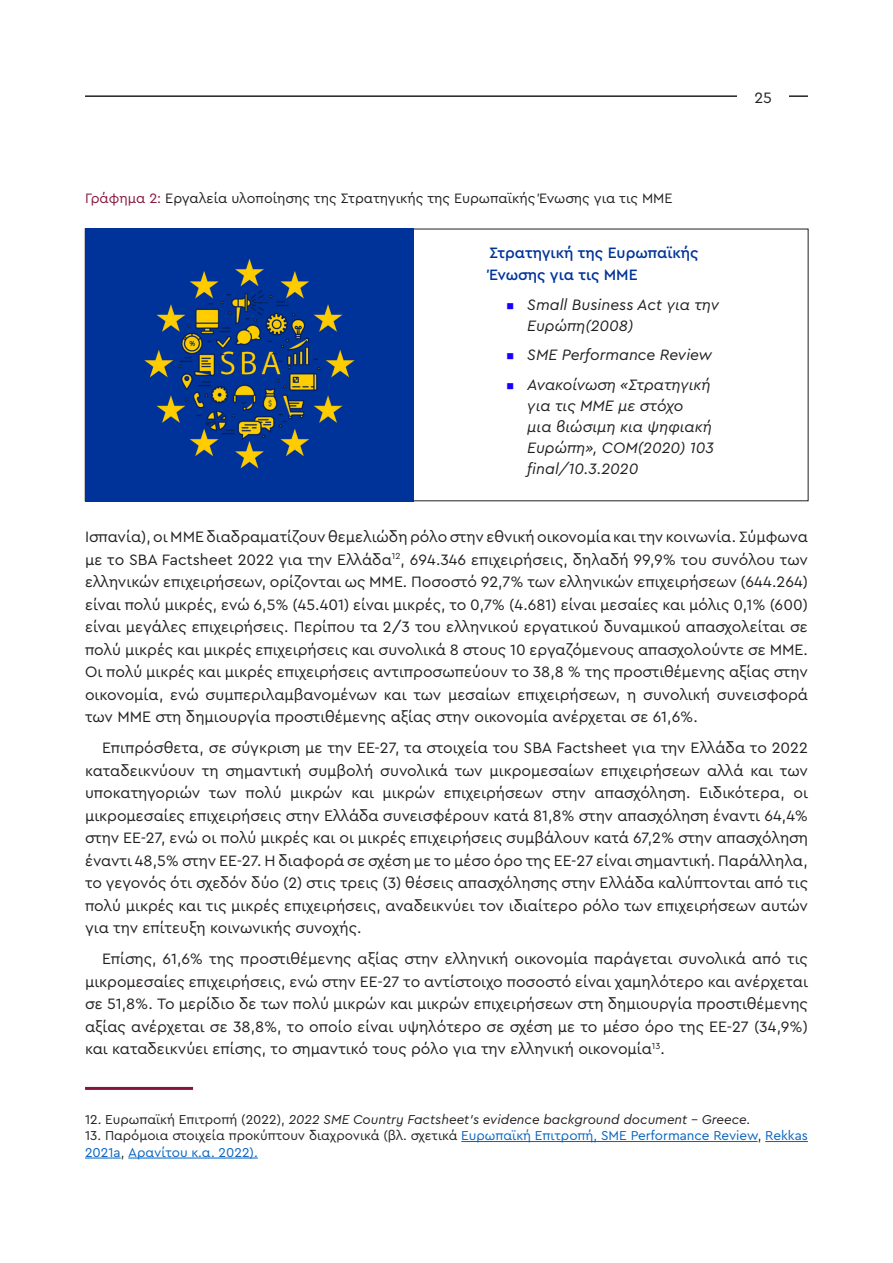
<style>
.page{position:relative;width:893px;height:1263px;background:#fff}
.page>*{position:absolute;margin:0;border:0;box-sizing:border-box;transform-origin:0 0}
.t1{font:15.75px/22.5px "Cera Pro";color:#231f20;text-align:justify}
.t2{font:italic 15.75px/21px "Cera Pro";color:#231f20}
.t3{font:500 15.75px/22.5px "Cera Pro";color:#039}
.t4{font:14.25px "Cera Pro";color:#231f20}
.t5{font:13.5px/16.5px "Cera Pro";color:#0563c1}
.t6{font:italic 13.5px "Cera Pro";color:#231f20}
.s1{color:#88153e}
.s2{font-style:normal;color:#1700ff}
.s3{font-style:normal}
.s4{color:#231f20}
</style>
<div class="page">
<hr style="left:85px;top:95px;width:723px;height:2px;background:#231f20">
<div style="left:738px;top:71px;width:51px;height:51px;background:#fff"></div>
<img style="left:85px;top:228px;width:329px;height:273px">
<hr style="left:85px;top:1087px;width:108px;height:3px;background:#88153e">
<hr style="left:461px;top:1141px;width:297px;height:1px;background:#0563c1">
<hr style="left:765px;top:1141px;width:43px;height:1px;background:#0563c1">
<hr style="left:85px;top:1157px;width:36px;height:1px;background:#0563c1">
<hr style="left:128px;top:1157px;width:130px;height:1px;background:#0563c1">
<p class="t4" style="left:85px;top:189px;width:589px"><span class="s1">Γράφημα 2:</span> Εργαλεία υλοποίησης της Στρατηγικής της Ευρωπαϊκής Ένωσης για τις ΜΜΕ</p>
<p class="t3" style="left:489px;top:241px;width:211px">Στρατηγική της Ευρωπαϊκής<br>Ένωσης για τις ΜΜΕ</p>
<p class="t2" style="left:527px;top:293px;width:194px;text-indent:-21px"><span class="s2">▪</span> Small Business Act για την<br>Ευρώπη(2008)</p>
<p class="t2" style="left:506px;top:344px;width:208px"><span class="s2">▪</span> SME Performance Review</p>
<p class="t2" style="left:527px;top:373px;width:188px;text-indent:-21px"><span class="s2">▪</span> Ανακοίνωση «Στρατηγική για τις ΜΜΕ με στόχο<br>μια βιώσιμη κια ψηφιακή<br>Ευρώπη», COM(2020) 103 final/10.3.2020</p>
<p class="t1" style="left:754px;top:85px;width:19px">25</p>
<p class="t1" style="left:85px;top:525px;width:724px">Ισπανία), οι ΜΜΕ διαδραματίζουν θεμελιώδη ρόλο στην εθνική οικονομία και την κοινωνία. Σύμφωνα με το SBA Factsheet 2022 για την Ελλάδα<sup>12</sup>, 694.346 επιχειρήσεις, δηλαδή 99,9% του συνόλου των ελληνικών επιχειρήσεων, ορίζονται ως ΜΜΕ. Ποσοστό 92,7% των ελληνικών επιχειρήσεων (644.264) είναι πολύ μικρές, ενώ 6,5% (45.401) είναι μικρές, το 0,7% (4.681) είναι μεσαίες και μόλις 0,1% (600) είναι μεγάλες επιχειρήσεις. Περίπου τα 2/3 του ελληνικού εργατικού δυναμικού απασχολείται σε πολύ μικρές και μικρές επιχειρήσεις και συνολικά 8 στους 10 εργαζόμενους απασχολούντε σε ΜΜΕ.<br>Οι πολύ μικρές και μικρές επιχειρήσεις αντιπροσωπεύουν το 38,8 % της προστιθέμενης αξίας στην οικονομία, ενώ συμπεριλαμβανομένων και των μεσαίων επιχειρήσεων, η συνολική συνεισφορά των ΜΜΕ στη δημιουργία προστιθέμενης αξίας στην οικονομία ανέρχεται σε 61,6%.</p>
<p class="t1" style="left:85px;top:736px;width:724px;text-indent:17px">Επιπρόσθετα, σε σύγκριση με την ΕΕ-27, τα στοιχεία του SBA Factsheet για την Ελλάδα το 2022 καταδεικνύουν τη σημαντική συμβολή συνολικά των μικρομεσαίων επιχειρήσεων αλλά και των υποκατηγοριών των πολύ μικρών και μικρών επιχειρήσεων στην απασχόληση. Ειδικότερα, οι μικρομεσαίες επιχειρήσεις στην Ελλάδα συνεισφέρουν κατά 81,8% στην απασχόληση έναντι 64,4% στην ΕΕ-27, ενώ οι πολύ μικρές και οι μικρές επιχειρήσεις συμβάλουν κατά 67,2% στην απασχόληση έναντι 48,5% στην ΕΕ-27. Η διαφορά σε σχέση με το μέσο όρο της ΕΕ-27 είναι σημαντική. Παράλληλα, το γεγονός ότι σχεδόν δύο (2) στις τρεις (3) θέσεις απασχόλησης στην Ελλάδα καλύπτονται από τις πολύ μικρές και τις μικρές επιχειρήσεις, αναδεικνύει τον ιδιαίτερο ρόλο των επιχειρήσεων αυτών για την επίτευξη κοινωνικής συνοχής.</p>
<p class="t1" style="left:85px;top:947px;width:724px;text-indent:17px">Επίσης, 61,6% της προστιθέμενης αξίας στην ελληνική οικονομία παράγεται συνολικά από τις μικρομεσαίες επιχειρήσεις, ενώ στην ΕΕ-27 το αντίστοιχο ποσοστό είναι χαμηλότερο και ανέρχεται σε 51,8%. Το μερίδιο δε των πολύ μικρών και μικρών επιχειρήσεων στη δημιουργία προστιθέμενης αξίας ανέρχεται σε 38,8%, το οποίο είναι υψηλότερο σε σχέση με το μέσο όρο της ΕΕ-27 (34,9%) και καταδεικνύει επίσης, το σημαντικό τους ρόλο για την ελληνική οικονομία<sup>13</sup>.</p>
<p class="t6" style="left:85px;top:1110px;width:667px"><span class="s3">12. Ευρωπαϊκή Επιτροπή (2022),</span> 2022 SME Country Factsheet’s evidence background document – Greece.</p>
<p class="t5" style="left:85px;top:1127px;width:724px"><span class="s4">13. Παρόμοια στοιχεία προκύπτουν διαχρονικά (βλ. σχετικά</span> Ευρωπαϊκή Επιτροπή, SME Performance Review<span class="s4">,</span> Rekkas<br>2021a<span class="s4">,</span> Αρανίτου κ.α. 2022).</p>
</div>
